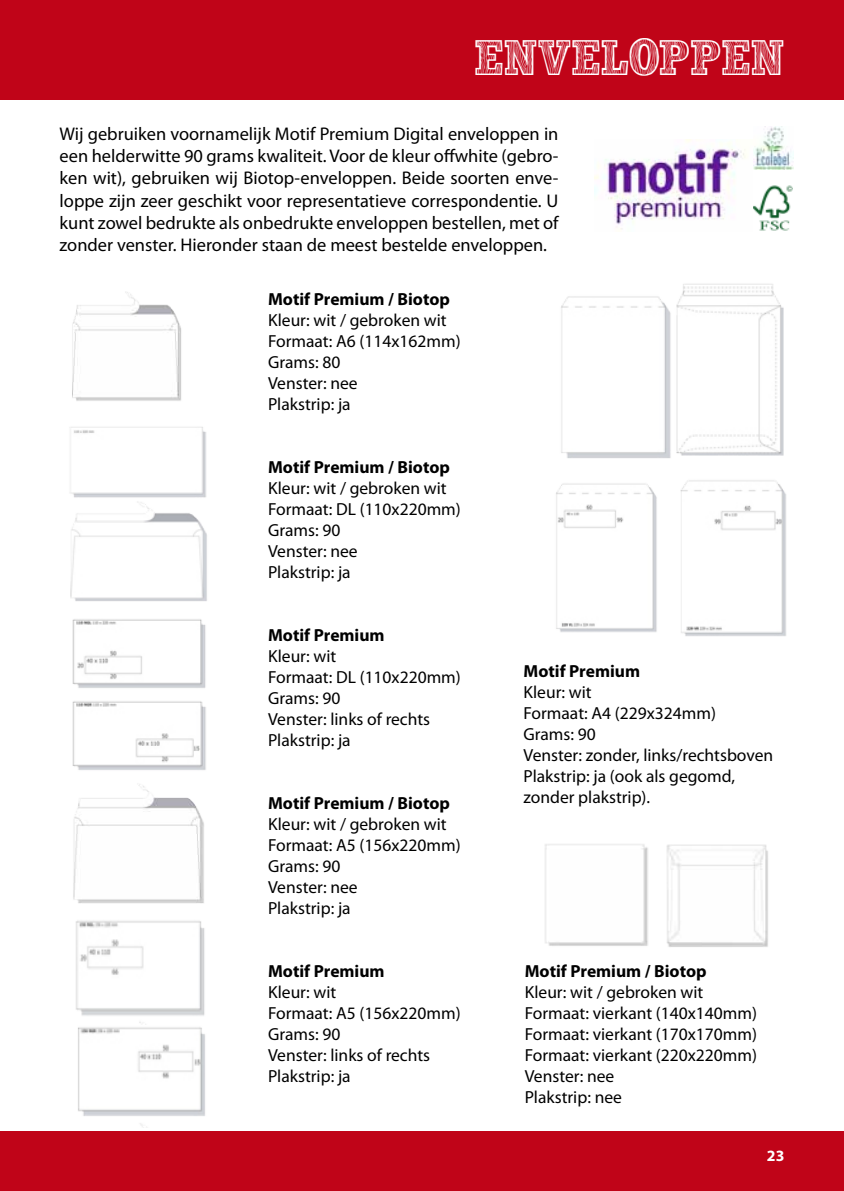
<style>
.page{position:relative;width:844px;height:1191px;background:#fff}
.page>*{position:absolute;margin:0;border:0;box-sizing:border-box;transform-origin:0 0}
.t1{font:45.5px "Wood Look";color:#fff}
.t2{font:18.38px/22.1px "Myriad Pro";color:#000;text-align:justify}
.t3{font:17.5px/21px "Myriad Pro";color:#000}
.t4{font:700 17.5px "Myriad Pro";color:#000}
.t5{font:700 15.75px "Myriad Pro";color:#fff}
</style>
<div class="page">
<div style="left:0;top:1131px;width:843px;height:60px;background:#c00418"></div>
<div style="left:0;top:0;width:843px;height:99px;background:#c00418"></div>
<img style="left:594px;top:140px;width:152px;height:90px">
<img style="left:72px;top:292px;width:109px;height:109px">
<img style="left:70px;top:427px;width:137px;height:174px">
<img style="left:72px;top:619px;width:134px;height:69px">
<img style="left:72px;top:701px;width:134px;height:69px">
<img style="left:73px;top:784px;width:131px;height:120px">
<img style="left:76px;top:920px;width:129px;height:96px">
<img style="left:78px;top:1022px;width:127px;height:105px">
<img style="left:561px;top:284px;width:223px;height:174px">
<img style="left:556px;top:483px;width:101px;height:149px">
<img style="left:680px;top:480px;width:106px;height:156px">
<img style="left:545px;top:844px;width:223px;height:103px">
<img style="left:753px;top:126px;width:40px;height:44px">
<img style="left:753px;top:185px;width:39px;height:46px">
<h1 class="t1" style="left:474px;top:33px;width:311px">ENVELOPPEN</h1>
<p class="t2" style="left:60px;top:123px;width:500px">Wij gebruiken voornamelijk Motif Premium Digital enveloppen in een helderwitte 90 grams kwaliteit. Voor de kleur offwhite (gebro&shy;ken wit), gebruiken wij Biotop-enveloppen. Beide soorten enve&shy;loppe zijn zeer geschikt voor representatieve correspondentie. U kunt zowel bedrukte als onbedrukte enveloppen bestellen, met of zonder venster. Hieronder staan de meest bestelde enveloppen.</p>
<p class="t4" style="left:268px;top:287px;width:183px">Motif Premium / Biotop</p>
<p class="t3" style="left:268px;top:309px;width:194px">Kleur: wit / gebroken wit<br>Formaat: A6 (114x162mm)<br>Grams: 80<br>Venster: nee<br>Plakstrip: ja</p>
<p class="t4" style="left:268px;top:455px;width:183px">Motif Premium / Biotop</p>
<p class="t3" style="left:268px;top:477px;width:194px">Kleur: wit / gebroken wit<br>Formaat: DL (110x220mm)<br>Grams: 90<br>Venster: nee<br>Plakstrip: ja</p>
<p class="t4" style="left:268px;top:623px;width:118px">Motif Premium</p>
<p class="t3" style="left:268px;top:645px;width:194px">Kleur: wit<br>Formaat: DL (110x220mm)<br>Grams: 90<br>Venster: links of rechts<br>Plakstrip: ja</p>
<p class="t4" style="left:268px;top:791px;width:183px">Motif Premium / Biotop</p>
<p class="t3" style="left:268px;top:813px;width:194px">Kleur: wit / gebroken wit<br>Formaat: A5 (156x220mm)<br>Grams: 90<br>Venster: nee<br>Plakstrip: ja</p>
<p class="t4" style="left:268px;top:959px;width:118px">Motif Premium</p>
<p class="t3" style="left:268px;top:981px;width:194px">Kleur: wit<br>Formaat: A5 (156x220mm)<br>Grams: 90<br>Venster: links of rechts<br>Plakstrip: ja</p>
<p class="t4" style="left:523px;top:659px;width:118px">Motif Premium</p>
<p class="t3" style="left:523px;top:681px;width:251px">Kleur: wit<br>Formaat: A4 (229x324mm)<br>Grams: 90<br>Venster: zonder, links/rechtsboven<br>Plakstrip: ja (ook als gegomd, zonder plakstrip).</p>
<p class="t4" style="left:524px;top:959px;width:183px">Motif Premium / Biotop</p>
<p class="t3" style="left:524px;top:981px;width:234px">Kleur: wit / gebroken wit<br>Formaat: vierkant (140x140mm)<br>Formaat: vierkant (170x170mm)<br>Formaat: vierkant (220x220mm)<br>Venster: nee<br>Plakstrip: nee</p>
<p class="t5" style="left:766px;top:1145px;width:19px">23</p>
</div>
